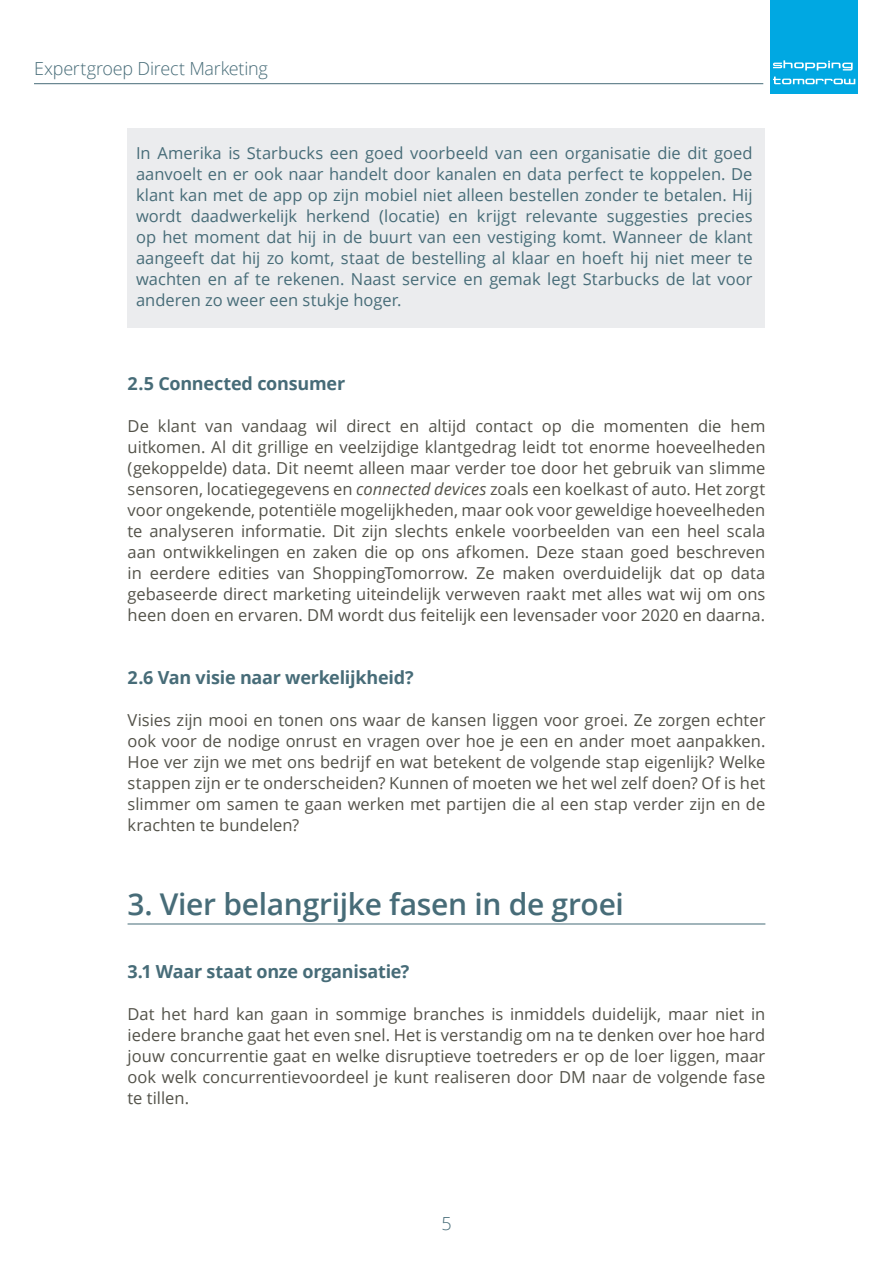
<style>
.page{position:relative;width:893px;height:1263px;background:#fff}
.page>*{position:absolute;margin:0;border:0;box-sizing:border-box;transform-origin:0 0}
.HFST_kop_onderstreep{font:600 30px "Open Sans";letter-spacing:-.01em;color:#476c78}
.Kop_1_1{font:700 18px "Open Sans";letter-spacing:-.015em;color:#476c78}
.t1{font:300 18px "Open Sans";letter-spacing:-.01em;color:#476c78}
.Plat{font:16.5px/21px "Open Sans";color:#535249;text-align:justify}
.KADER{font:16.5px/21px "Open Sans";color:#476c78;text-align:justify}
.s1{font-style:italic}
</style>
<div class="page">
<div style="left:770px;top:0;width:88px;height:94px;background:#00a8e2"></div>
<svg style="left:773px;top:60px;width:80px;height:10px"></svg>
<svg style="left:773px;top:77px;width:82px;height:7px"></svg>
<hr style="left:34px;top:83px;width:729px;height:1px;background:#476c78">
<div style="left:128px;top:128px;width:637px;height:199px;background:#ebecee"></div>
<hr style="left:128px;top:924px;width:637px;height:1px;background:#476c78">
<p class="t1" style="left:34px;top:56px;width:235px">Expertgroep Direct Marketing</p>
<p class="KADER" style="left:136px;top:142px;width:618px">In Amerika is Starbucks een goed voorbeeld van een organisatie die dit goed aanvoelt en er ook naar handelt door kanalen en data perfect te koppelen. De klant kan met de app op zijn mobiel niet alleen bestellen zonder te betalen. Hij wordt daadwerkelijk herkend (locatie) en krijgt relevante suggesties precies op het moment dat hij in de buurt van een vestiging komt. Wanneer de klant aangeeft dat hij zo komt, staat de bestelling al klaar en hoeft hij niet meer te wachten en af te rekenen. Naast service en gemak legt Starbucks de lat voor anderen zo weer een stukje hoger.</p>
<p class="Kop_1_1" style="left:128px;top:371px;width:219px">2.5 Connected consumer</p>
<p class="Plat" style="left:128px;top:415px;width:639px">De klant van vandaag wil direct en altijd contact op die momenten die hem uitkomen. Al dit grillige en veelzijdige klantgedrag leidt tot enorme hoeveelheden (gekoppelde) data. Dit neemt alleen maar verder toe door het gebruik van slimme sensoren, locatiegegevens en <span class="s1">connected devices</span> zoals een koelkast of auto. Het zorgt voor ongekende, potentiële mogelijkheden, maar ook voor geweldige hoeveelheden te analyseren informatie. Dit zijn slechts enkele voorbeelden van een heel scala aan ontwikkelingen en zaken die op ons afkomen. Deze staan goed beschreven in eerdere edities van ShoppingTomorrow. Ze maken overduidelijk dat op data gebaseerde direct marketing uiteindelijk verweven raakt met alles wat wij om ons heen doen en ervaren. DM wordt dus feitelijk een levensader voor 2020 en daarna.</p>
<p class="Kop_1_1" style="left:128px;top:665px;width:288px">2.6 Van visie naar werkelijkheid?</p>
<p class="Plat" style="left:128px;top:709px;width:639px">Visies zijn mooi en tonen ons waar de kansen liggen voor groei. Ze zorgen echter ook voor de nodige onrust en vragen over hoe je een en ander moet aanpakken.<br>Hoe ver zijn we met ons bedrijf en wat betekent de volgende stap eigenlijk? Welke stappen zijn er te onderscheiden? Kunnen of moeten we het wel zelf doen? Of is het slimmer om samen te gaan werken met partijen die al een stap verder zijn en de krachten te bundelen?</p>
<p class="HFST_kop_onderstreep" style="left:128px;top:884px;width:498px">3. Vier belangrijke fasen in de groei</p>
<p class="Kop_1_1" style="left:128px;top:959px;width:283px">3.1 Waar staat onze organisatie?</p>
<p class="Plat" style="left:128px;top:1003px;width:639px">Dat het hard kan gaan in sommige branches is inmiddels duidelijk, maar niet in iedere branche gaat het even snel. Het is verstandig om na te denken over hoe hard jouw concurrentie gaat en welke disruptieve toetreders er op de loer liggen, maar ook welk concurrentievoordeel je kunt realiseren door DM naar de volgende fase te tillen.</p>
<p class="t1" style="left:441px;top:1211px;width:12px">5</p>
</div>
